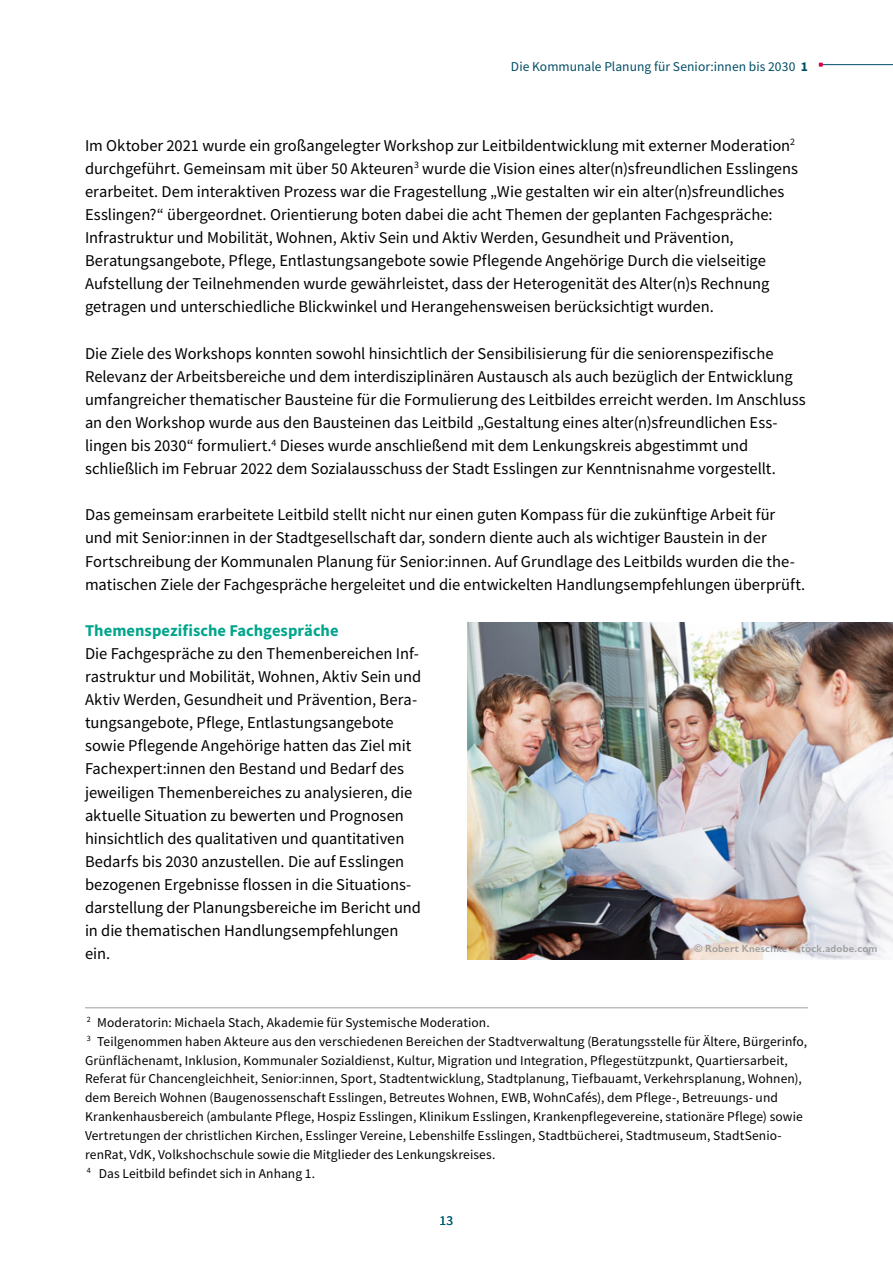
<style>
.page{position:relative;width:893px;height:1263px;background:#fff}
.page>*{position:absolute;margin:0;border:0;box-sizing:border-box;transform-origin:0 0}
.Fließtext{font:16.5px/23.1px "Source Sans Pro";color:#000}
.H4_Subheadline{font:700 16.5px "Source Sans Pro";letter-spacing:.005em;color:#00a58c}
.Fußnote{font:13.5px/18.9px "Source Sans Pro";letter-spacing:.005em;color:#000}
.t1{font:13.5px "Source Sans Pro";letter-spacing:.005em;color:#004d66}
.t2{font:13.5px "Source Sans Pro";color:#005d77}
.t3{font:600 10.5px "Gill Sans";letter-spacing:.02em;color:#9c9d9d}
.s1{font-weight:700}
</style>
<div class="page">
<hr style="left:85px;top:1007px;width:723px;height:1px;background:#9c9d9d">
<img style="left:468px;top:622px;width:425px;height:337px">
<hr style="left:821px;top:64px;width:72px;height:1px;background:#004d66">
<svg style="left:819px;top:63px;width:4px;height:4px"></svg>
<p class="t1" style="left:511px;top:57px;width:298px">Die Kommunale Planung für Senior:innen bis 2030 <span class="s1">1</span></p>
<p class="Fließtext" style="left:85px;top:134px;width:714px">Im Oktober 2021 wurde ein großangelegter Workshop zur Leitbildentwicklung mit externer Moderation<sup>2 </sup>durchgeführt. Gemeinsam mit über 50 Akteuren<sup>3</sup> wurde die Vision eines alter(n)sfreundlichen Esslingens erarbeitet. Dem interaktiven Prozess war die Fragestellung „Wie gestalten wir ein alter(n)sfreundliches Esslingen?“ übergeordnet. Orientierung boten dabei die acht Themen der geplanten Fachgespräche:<br>Infrastruktur und Mobilität, Wohnen, Aktiv Sein und Aktiv Werden, Gesundheit und Prävention, Beratungsangebote, Pflege, Entlastungsangebote sowie Pflegende Angehörige Durch die vielseitige Aufstellung der Teilnehmenden wurde gewährleistet, dass der Heterogenität des Alter(n)s Rechnung getragen und unterschiedliche Blickwinkel und Herangehensweisen berücksichtigt wurden.</p>
<p class="Fließtext" style="left:85px;top:341px;width:722px">Die Ziele des Workshops konnten sowohl hinsichtlich der Sensibilisierung für die seniorenspezifische Relevanz der Arbeitsbereiche und dem interdisziplinären Austausch als auch bezüglich der Entwicklung umfangreicher thematischer Bausteine für die Formulierung des Leitbildes erreicht werden. Im Anschluss an den Workshop wurde aus den Bausteinen das Leitbild „Gestaltung eines alter(n)sfreundlichen Ess&shy;lingen bis 2030“ formuliert.<sup>4</sup> Dieses wurde anschließend mit dem Lenkungskreis abgestimmt und schließlich im Februar 2022 dem Sozialausschuss der Stadt Esslingen zur Kenntnisnahme vorgestellt.</p>
<p class="Fließtext" style="left:85px;top:503px;width:722px">Das gemeinsam erarbeitete Leitbild stellt nicht nur einen guten Kompass für die zukünftige Arbeit für und mit Senior:innen in der Stadtgesellschaft dar, sondern diente auch als wichtiger Baustein in der Fortschreibung der Kommunalen Planung für Senior:innen. Auf Grundlage des Leitbilds wurden die the&shy;matischen Ziele der Fachgespräche hergeleitet und die entwickelten Handlungsempfehlungen überprüft.</p>
<p class="H4_Subheadline" style="left:85px;top:619px;width:255px">Themenspezifische Fachgespräche</p>
<p class="Fließtext" style="left:85px;top:642px;width:338px">Die Fachgespräche zu den Themenbereichen Inf&shy;rastruktur und Mobilität, Wohnen, Aktiv Sein und Aktiv Werden, Gesundheit und Prävention, Bera&shy;tungsangebote, Pflege, Entlastungsangebote sowie Pflegende Angehörige hatten das Ziel mit Fachexpert:innen den Bestand und Bedarf des jeweiligen Themenbereiches zu analysieren, die aktuelle Situation zu bewerten und Prognosen hinsichtlich des qualitativen und quantitativen Bedarfs bis 2030 anzustellen. Die auf Esslingen bezogenen Ergebnisse flossen in die Situations&shy;darstellung der Planungsbereiche im Bericht und in die thematischen Handlungsempfehlungen ein.</p>
<p class="t3" style="left:694px;top:942px;width:185px">© Robert Kneschke - stock.adobe.com</p>
<p class="Fußnote" style="left:87px;top:1013px;width:405px"><sup>2</sup> Moderatorin: Michaela Stach, Akademie für Systemische Moderation.</p>
<p class="Fußnote" style="left:85px;top:1031px;width:724px"><sup>3</sup> Teilgenommen haben Akteure aus den verschiedenen Bereichen der Stadtverwaltung (Beratungsstelle für Ältere, Bürgerinfo, Grünflächenamt, Inklusion, Kommunaler Sozialdienst, Kultur, Migration und Integration, Pflegestützpunkt, Quartiersarbeit, Referat für Chancengleichheit, Senior:innen, Sport, Stadtentwicklung, Stadtplanung, Tiefbauamt, Verkehrsplanung, Wohnen), dem Bereich Wohnen (Baugenossenschaft Esslingen, Betreutes Wohnen, EWB, WohnCafés), dem Pflege-, Betreuungs- und Krankenhausbereich (ambulante Pflege, Hospiz Esslingen, Klinikum Esslingen, Krankenpflegevereine, stationäre Pflege) sowie Vertretungen der christlichen Kirchen, Esslinger Vereine, Lebenshilfe Esslingen, Stadtbücherei, Stadtmuseum, StadtSenio&shy;renRat, VdK, Volkshochschule sowie die Mitglieder des Lenkungskreises.</p>
<p class="Fußnote" style="left:87px;top:1164px;width:230px"><sup>4</sup> Das Leitbild befindet sich in Anhang 1.</p>
<p class="t2" style="left:440px;top:1211px;width:15px">13</p>
</div>
